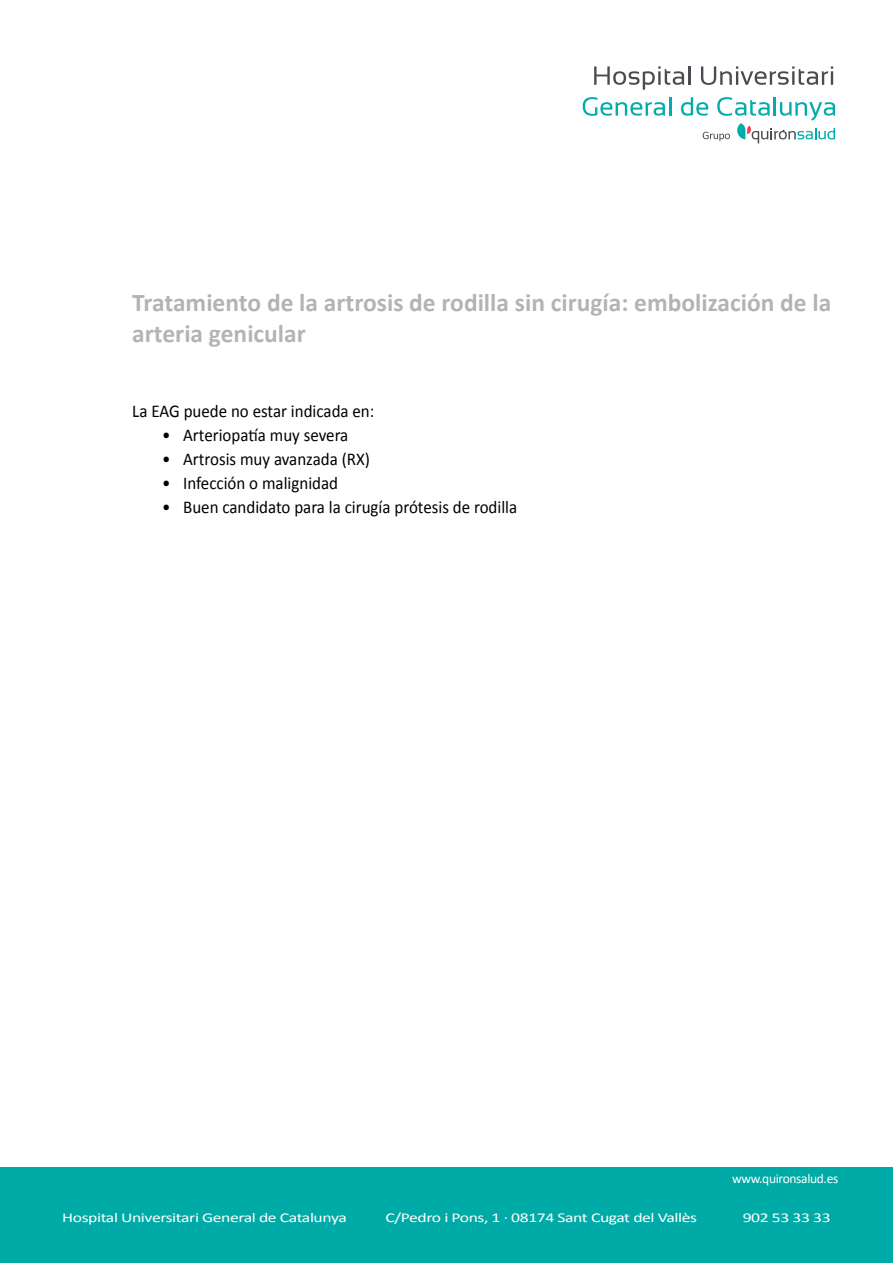
<style>
.page{position:relative;width:893px;height:1263px;background:#fff}
.page>*{position:absolute;margin:0;border:0;box-sizing:border-box;transform-origin:0 0}
.t1{font:700 25.5px/31.5px "Calibri";color:rgb(0 0 0/.3)}
.t2{font:18px "Calibri";color:#000;scale:.94 1}
.t3{font:13.5px "Calibri";letter-spacing:-.025em;color:#fff;scale:1.31 1}
.t4{font:13.5px "Calibri";letter-spacing:-.025em;color:#fff}
</style>
<div class="page">
<div style="left:0;top:1167px;width:893px;height:96px;background:#00aaa6"></div>
<svg style="left:594px;top:66px;width:96px;height:24px"></svg>
<svg style="left:701px;top:66px;width:132px;height:19px"></svg>
<svg style="left:583px;top:97px;width:88px;height:19px"></svg>
<svg style="left:681px;top:97px;width:154px;height:46px"></svg>
<h1 class="t1" style="left:132px;top:287px;width:700px">Tratamiento de la artrosis de rodilla sin cirugía: embolización de la arteria genicular</h1>
<p class="t2" style="left:132px;top:399px;width:259px">La EAG puede no estar indicada en:</p>
<p class="t2" style="left:162px;top:423px;width:199px">• Arteriopatía muy severa</p>
<p class="t2" style="left:162px;top:447px;width:222px">• Artrosis muy avanzada (RX)</p>
<p class="t2" style="left:162px;top:471px;width:189px">• Infección o malignidad</p>
<p class="t2" style="left:162px;top:495px;width:379px">• Buen candidato para la cirugía prótesis de rodilla</p>
<p class="t4" style="left:732px;top:1170px;width:108px">www.quironsalud.es</p>
<p class="t3" style="left:62px;top:1209px;width:219px">Hospital Universitari General de Catalunya</p>
<p class="t3" style="left:385px;top:1209px;width:239px">C/Pedro i Pons, 1 · 08174 Sant Cugat del Vallès</p>
<p class="t3" style="left:743px;top:1209px;width:69px">902 53 33 33</p>
</div>
